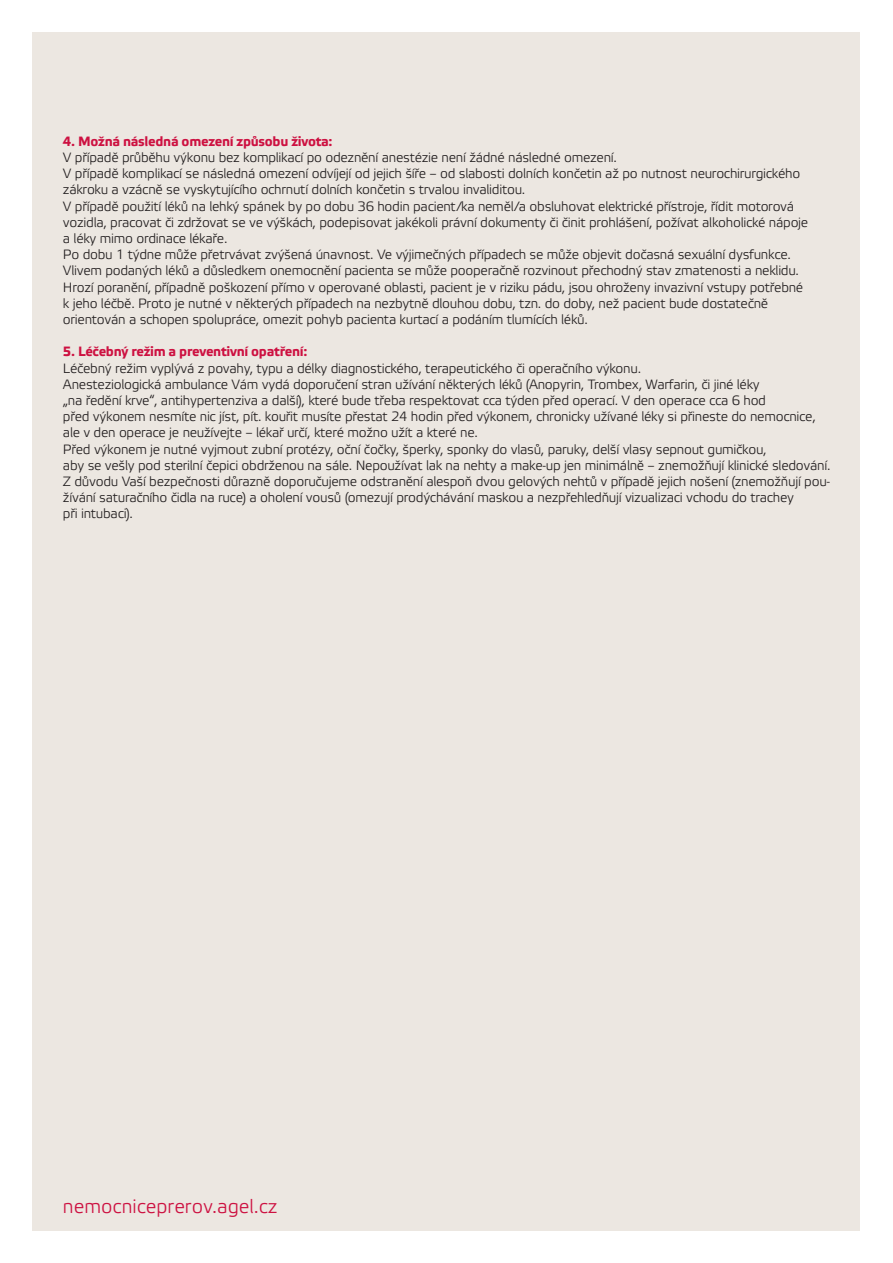
<style>
.page{position:relative;width:893px;height:1263px;background:#fff}
.page>*{position:absolute;margin:0;border:0;box-sizing:border-box;transform-origin:0 0}
.t1{font:19.5px "Etelka Light Pro";color:#cd1141}
.t2{font:13.5px/16.2px "Etelka Light Pro";letter-spacing:-.02em;color:#231f20}
.t3{font:700 13.5px "Etelka Text Pro";letter-spacing:-.02em;color:#cd1141}
</style>
<div class="page">
<div style="left:33px;top:32px;width:827px;height:1199px;background:#ece7e1"></div>
<p class="t3" style="left:63px;top:134px;width:271px">4. Možná následná omezení způsobu života:</p>
<p class="t2" style="left:63px;top:150px;width:555px">V případě průběhu výkonu bez komplikací po odeznění anestézie není žádné následné omezení.</p>
<p class="t2" style="left:63px;top:166px;width:739px">V případě komplikací se následná omezení odvíjejí od jejich šíře – od slabosti dolních končetin až po nutnost neurochirurgického zákroku a vzácně se vyskytujícího ochrnutí dolních končetin s trvalou invaliditou.</p>
<p class="t2" style="left:63px;top:199px;width:747px">V případě použití léků na lehký spánek by po dobu 36 hodin pacient/ka neměl/a obsluhovat elektrické přístroje, řídit motorová vozidla, pracovat či zdržovat se ve výškách, podepisovat jakékoli právní dokumenty či činit prohlášení, požívat alkoholické nápoje a léky mimo ordinace lékaře.</p>
<p class="t2" style="left:63px;top:247px;width:742px">Po dobu 1 týdne může přetrvávat zvýšená únavnost. Ve výjimečných případech se může objevit dočasná sexuální dysfunkce.<br>Vlivem podaných léků a důsledkem onemocnění pacienta se může pooperačně rozvinout přechodný stav zmatenosti a neklidu.<br>Hrozí poranění, případně poškození přímo v operované oblasti, pacient je v riziku pádu, jsou ohroženy invazivní vstupy potřebné k jeho léčbě. Proto je nutné v některých případech na nezbytně dlouhou dobu, tzn. do doby, než pacient bude dostatečně orientován a schopen spolupráce, omezit pohyb pacienta kurtací a podáním tlumících léků.</p>
<p class="t3" style="left:63px;top:344px;width:246px">5. Léčebný režim a preventivní opatření:</p>
<p class="t2" style="left:63px;top:361px;width:580px">Léčebný režim vyplývá z povahy, typu a délky diagnostického, terapeutického či operačního výkonu.</p>
<p class="t2" style="left:63px;top:377px;width:754px">Anesteziologická ambulance Vám vydá doporučení stran užívání některých léků (Anopyrin, Trombex, Warfarin, či jiné léky<br>„na ředění krve“, antihypertenziva a další), které bude třeba respektovat cca týden před operací. V den operace cca 6 hod<br>před výkonem nesmíte nic jíst, pít. kouřit musíte přestat 24 hodin před výkonem, chronicky užívané léky si přineste do nemocnice, ale v den operace je neužívejte – lékař určí, které možno užít a které ne.</p>
<p class="t2" style="left:63px;top:442px;width:769px">Před výkonem je nutné vyjmout zubní protézy, oční čočky, šperky, sponky do vlasů, paruky, delší vlasy sepnout gumičkou,<br>aby se vešly pod sterilní čepici obdrženou na sále. Nepoužívat lak na nehty a make-up jen minimálně – znemožňují klinické sledování.<br>Z důvodu Vaší bezpečnosti důrazně doporučujeme odstranění alespoň dvou gelových nehtů v případě jejich nošení (znemožňují pou&shy;žívání saturačního čidla na ruce) a oholení vousů (omezují prodýchávání maskou a nezpřehledňují vizualizaci vchodu do trachey<br>při intubaci).</p>
<p class="t1" style="left:63px;top:1196px;width:216px">nemocniceprerov.agel.cz</p>
</div>
